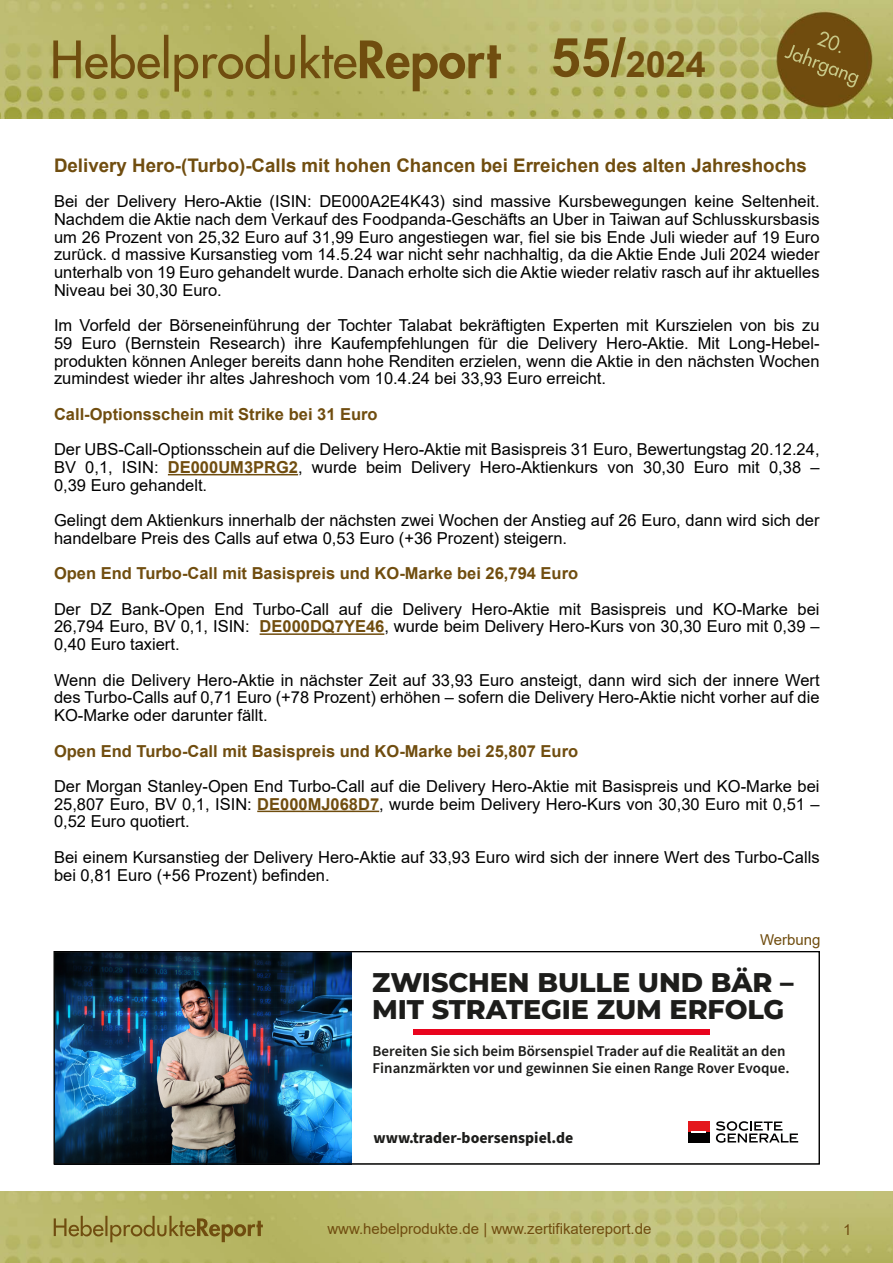
<style>
.page{position:relative;width:893px;height:1263px;background:#fff}
.page>*{position:absolute;margin:0;border:0;box-sizing:border-box;transform-origin:0 0}
.t1{font:700 36px "Arial";color:#704d0f}
.t2{font:800 27px/27px "Montserrat";letter-spacing:-.005em;color:#1d1d1b}
.t3{font:700 18.75px "Arial";color:#704d0f}
.t4{font:16.5px/17.7px "Arial";color:#000;text-align:justify}
.t5{font:700 16.5px "Arial";color:#704d0f}
.t6{font:700 15.75px "Source Sans Pro";color:#1d1d1b}
.t7{font:600 15px/17.2px "Source Sans Pro";color:#1d1d1b}
.t8{font:15px "Arial";color:#704d0f}
.s1{font-size:54px}
.s2{font-weight:700;color:#704d0f}
</style>
<div class="page">
<img style="left:0;top:1192px;width:893px;height:71px">
<img style="left:0;top:0;width:893px;height:119px">
<hr style="left:168px;top:474px;width:130px;height:1px;background:#704d0f">
<hr style="left:260px;top:633px;width:124px;height:2px;background:#704d0f">
<hr style="left:257px;top:811px;width:122px;height:1px;background:#704d0f">
<img style="left:56px;top:953px;width:296px;height:209px">
<svg style="left:716px;top:1121px;width:82px;height:22px"></svg>
<div style="left:688px;top:1121px;width:22px;height:11px;background:#e4181c"></div>
<div style="left:688px;top:1132px;width:22px;height:11px;background:#010000"></div>
<svg style="left:692px;top:1131px;width:14px;height:2px"></svg>
<div style="left:413px;top:1029px;width:296px;height:5px;background:#e9041e"></div>
<div style="left:54px;top:951px;width:766px;height:213px;border:1px solid #000"></div>
<h1 class="t1" style="left:551px;top:39px;width:157px"><span class="s1">55/</span>2024</h1>
<p class="t3" style="left:54px;top:152px;width:754px">Delivery Hero-(Turbo)-Calls mit hohen Chancen bei Erreichen des alten Jahreshochs</p>
<p class="t4" style="left:54px;top:192px;width:767px">Bei der Delivery Hero-Aktie (ISIN: DE000A2E4K43) sind massive Kursbewegungen keine Seltenheit.<br>Nachdem die Aktie nach dem Verkauf des Foodpanda-Geschäfts an Uber in Taiwan auf Schlusskursbasis um 26 Prozent von 25,32 Euro auf 31,99 Euro angestiegen war, fiel sie bis Ende Juli wieder auf 19 Euro zurück. d massive Kursanstieg vom 14.5.24 war nicht sehr nachhaltig, da die Aktie Ende Juli 2024 wieder unterhalb von 19 Euro gehandelt wurde. Danach erholte sich die Aktie wieder relativ rasch auf ihr aktuelles Niveau bei 30,30 Euro.</p>
<p class="t4" style="left:54px;top:316px;width:767px">Im Vorfeld der Börseneinführung der Tochter Talabat bekräftigten Experten mit Kurszielen von bis zu 59 Euro (Bernstein Research) ihre Kaufempfehlungen für die Delivery Hero-Aktie. Mit Long-Hebel&shy;produkten können Anleger bereits dann hohe Renditen erzielen, wenn die Aktie in den nächsten Wochen zumindest wieder ihr altes Jahreshoch vom 10.4.24 bei 33,93 Euro erreicht.</p>
<p class="t5" style="left:54px;top:402px;width:325px">Call-Optionsschein mit Strike bei 31 Euro</p>
<p class="t4" style="left:54px;top:440px;width:767px">Der UBS-Call-Optionsschein auf die Delivery Hero-Aktie mit Basispreis 31 Euro, Bewertungstag 20.12.24, BV 0,1, ISIN: <span class="s2">DE000UM3PRG2</span>, wurde beim Delivery Hero-Aktienkurs von 30,30 Euro mit 0,38 – 0,39 Euro gehandelt.</p>
<p class="t4" style="left:54px;top:511px;width:767px">Gelingt dem Aktienkurs innerhalb der nächsten zwei Wochen der Anstieg auf 26 Euro, dann wird sich der handelbare Preis des Calls auf etwa 0,53 Euro (+36 Prozent) steigern.</p>
<p class="t5" style="left:54px;top:562px;width:526px">Open End Turbo-Call mit Basispreis und KO-Marke bei 26,794 Euro</p>
<p class="t4" style="left:54px;top:600px;width:767px">Der DZ Bank-Open End Turbo-Call auf die Delivery Hero-Aktie mit Basispreis und KO-Marke bei 26,794 Euro, BV 0,1, ISIN: <span class="s2">DE000DQ7YE46</span>, wurde beim Delivery Hero-Kurs von 30,30 Euro mit 0,39 – 0,40 Euro taxiert.</p>
<p class="t4" style="left:54px;top:671px;width:767px">Wenn die Delivery Hero-Aktie in nächster Zeit auf 33,93 Euro ansteigt, dann wird sich der innere Wert des Turbo-Calls auf 0,71 Euro (+78 Prozent) erhöhen – sofern die Delivery Hero-Aktie nicht vorher auf die KO-Marke oder darunter fällt.</p>
<p class="t5" style="left:54px;top:739px;width:526px">Open End Turbo-Call mit Basispreis und KO-Marke bei 25,807 Euro</p>
<p class="t4" style="left:54px;top:777px;width:767px">Der Morgan Stanley-Open End Turbo-Call auf die Delivery Hero-Aktie mit Basispreis und KO-Marke bei 25,807 Euro, BV 0,1, ISIN: <span class="s2">DE000MJ068D7</span>, wurde beim Delivery Hero-Kurs von 30,30 Euro mit 0,51 – 0,52 Euro quotiert.</p>
<p class="t4" style="left:54px;top:848px;width:767px">Bei einem Kursanstieg der Delivery Hero-Aktie auf 33,93 Euro wird sich der innere Wert des Turbo-Calls bei 0,81 Euro (+56 Prozent) befinden.</p>
<p class="t8" style="left:760px;top:930px;width:62px">Werbung</p>
<h2 class="t2" style="left:372px;top:967px;width:423px">ZWISCHEN BULLE UND BÄR –<br>MIT STRATEGIE ZUM ERFOLG</h2>
<p class="t7" style="left:373px;top:1042px;width:418px">Bereiten Sie sich beim Börsenspiel Trader auf die Realität an den<br>Finanzmärkten vor und gewinnen Sie einen Range Rover Evoque.</p>
<p class="t6" style="left:373px;top:1127px;width:201px">www.trader-boersenspiel.de</p>
<p class="t8" style="left:327px;top:1218px;width:326px">www.hebelprodukte.de | www.zertifikatereport.de</p>
<p class="t8" style="left:843px;top:1219px;width:10px">1</p>
</div>
